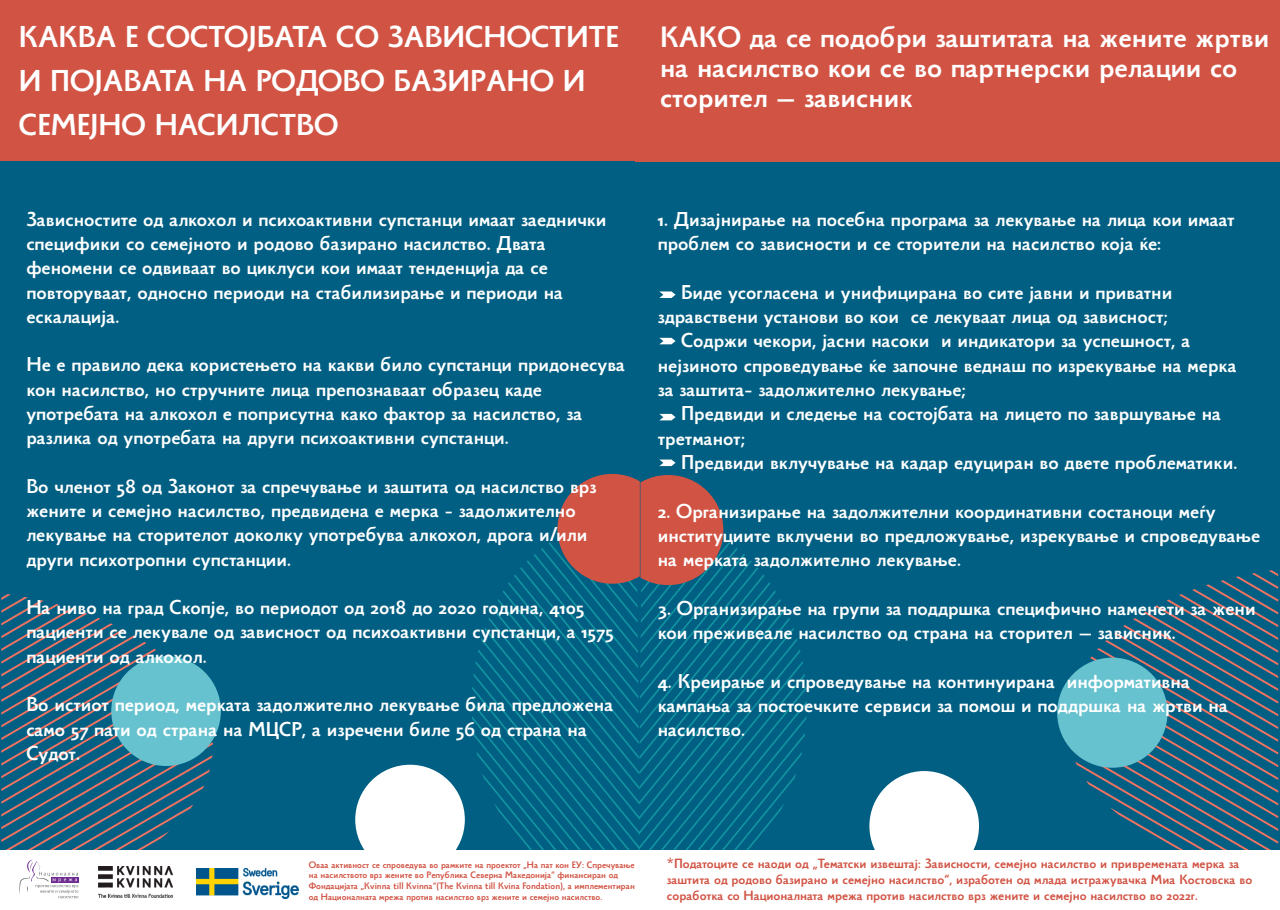
<style>
.page{position:relative;width:1280px;height:910px;background:#005f82}
.page>*{position:absolute;margin:0;border:0;box-sizing:border-box;transform-origin:0 0}
.t1{font:700 33.9px/44.1px "Monterchi Sans";color:#fff}
.t2{font:700 33px/30.2px "Monterchi Sans";color:#fff}
.t3{font:700 22.5px/24.3px "Monterchi Sans";color:#fff}
.t4{font:700 15px/15.9px "Monterchi Sans";color:#d15343}
.t5{font:700 10.5px/10.6px "Monterchi Sans";color:#d15343}
</style>
<div class="page">
<svg style="left:1067px;top:570px;width:211px;height:280px"></svg>
<div style="left:355px;top:765px;width:110px;height:110px;background:#fff;border-radius:50%"></div>
<div style="left:869px;top:771px;width:110px;height:110px;background:#fff;border-radius:50%"></div>
<div style="left:111px;top:656px;width:110px;height:110px;background:#67c2cf;border-radius:50%"></div>
<div style="left:0;top:0;width:635px;height:161px;background:#d15343"></div>
<div style="left:0;top:850px;width:641px;height:60px;background:#fff"></div>
<svg style="left:1px;top:594px;width:212px;height:304px"></svg>
<img style="left:196px;top:868px;width:102px;height:30px">
<svg style="left:472px;top:474px;width:335px;height:376px"></svg>
<div style="left:1057px;top:658px;width:110px;height:110px;background:#67c2cf;border-radius:50%"></div>
<div style="left:635px;top:0;width:645px;height:162px;background:#d15343"></div>
<div style="left:641px;top:850px;width:639px;height:60px;background:#fff"></div>
<svg style="left:659px;top:460px;width:16px;height:6px"></svg>
<svg style="left:659px;top:414px;width:16px;height:6px"></svg>
<svg style="left:659px;top:338px;width:16px;height:6px"></svg>
<svg style="left:659px;top:291px;width:16px;height:7px"></svg>
<h1 class="t1" style="left:19px;top:20px;width:602px">КАКВА Е СОСТОЈБАТА СО ЗАВИСНОСТИТЕ<br>И ПОЈАВАТА НА РОДОВО БАЗИРАНО И<br>СЕМЕЈНО НАСИЛСТВО</h1>
<h2 class="t2" style="left:660px;top:27px;width:611px">КАКО да се подобри заштитата на жените жртви на насилство кои се во партнерски релации со сторител – зависник</h2>
<p class="t3" style="left:26px;top:210px;width:582px">Зависностите од алкохол и психоактивни супстанци имаат заеднички специфики со семејното и родово базирано насилство. Двата феномени се одвиваат во циклуси кои имаат тенденција да се повторуваат, односно периоди на стабилизирање и периоди на ескалација.</p>
<p class="t3" style="left:26px;top:356px;width:600px">Не е правило дека користењето на какви било супстанци придонесува кон насилство, но стручните лица препознаваат образец каде употребата на алкохол е поприсутна како фактор за насилство, за разлика од употребата на други психоактивни супстанци.</p>
<p class="t3" style="left:26px;top:477px;width:572px">Во членот 58 од Законот за спречување и заштита од насилство врз жените и семејно насилство, предвидена е мерка - задолжително лекување на сторителот доколку употребува алкохол, дрога и/или други психотропни супстанции.</p>
<p class="t3" style="left:26px;top:599px;width:589px">На ниво на град Скопје, во периодот од 2018 до 2020 година, 4105 пациенти се лекувале од зависност од психоактивни супстанци, а 1575 пациенти од алкохол.</p>
<p class="t3" style="left:26px;top:696px;width:588px">Во истиот период, мерката задолжително лекување била предложена само 57 пати од страна на МЦСР, а изречени биле 56 од страна на<br>Судот.</p>
<p class="t3" style="left:658px;top:210px;width:578px">1. Дизајнирање на посебна програма за лекување на лица кои имаат проблем со зависности и се сторители на насилство која ќе:</p>
<p class="t3" style="left:681px;top:283px;width:493px">Биде усогласена и унифицирана во сите јавни и приватни</p>
<p class="t3" style="left:658px;top:308px;width:512px">здравствени установи во кои се лекуваат лица од зависност;</p>
<p class="t3" style="left:681px;top:332px;width:511px">Содржи чекори, јасни насоки и индикатори за успешност, а</p>
<p class="t3" style="left:658px;top:356px;width:580px">нејзиното спроведување ќе започне веднаш по изрекување на мерка</p>
<p class="t3" style="left:658px;top:381px;width:310px">за заштита- задолжително лекување;</p>
<p class="t3" style="left:681px;top:405px;width:542px">Предвиди и следење на состојбата на лицето по завршување на</p>
<p class="t3" style="left:658px;top:429px;width:89px">третманот;</p>
<p class="t3" style="left:681px;top:453px;width:558px">Предвиди вклучување на кадар едуциран во двете проблематики.</p>
<p class="t3" style="left:658px;top:502px;width:604px">2. Организирање на задолжителни координативни состаноци меѓу институциите вклучени во предложување, изрекување и спроведување на мерката задолжително лекување.</p>
<p class="t3" style="left:658px;top:599px;width:599px">3. Организирање на групи за поддршка специфично наменети за жени кои преживеале насилство од страна на сторител – зависник.</p>
<p class="t3" style="left:658px;top:672px;width:572px">4. Креирање и спроведување на континуирана информативна кампања за постоечките сервиси за помош и поддршка на жртви на насилство.</p>
<p class="t5" style="left:309px;top:861px;width:327px">Оваа активност се спроведува во рамките на проектот „На пат кон ЕУ: Спречување на насилството врз жените во Република Северна Македонија“ финансиран од Фондацијата „Kvinna till Kvinna“(The Kvinna till Kvina Fondation), а имплементиран од Националната мрежа против насилство врз жените и семејно насилство.</p>
<p class="t4" style="left:667px;top:858px;width:587px">*Податоците се наоди од „Тематски извештај: Зависности, семејно насилство и привремената мерка за заштита од родово базирано и семејно насилство“, изработен од млада истражувачка Миа Костовска во соработка со Националната мрежа против насилство врз жените и семејно насилство во 2022г.</p>
</div>
